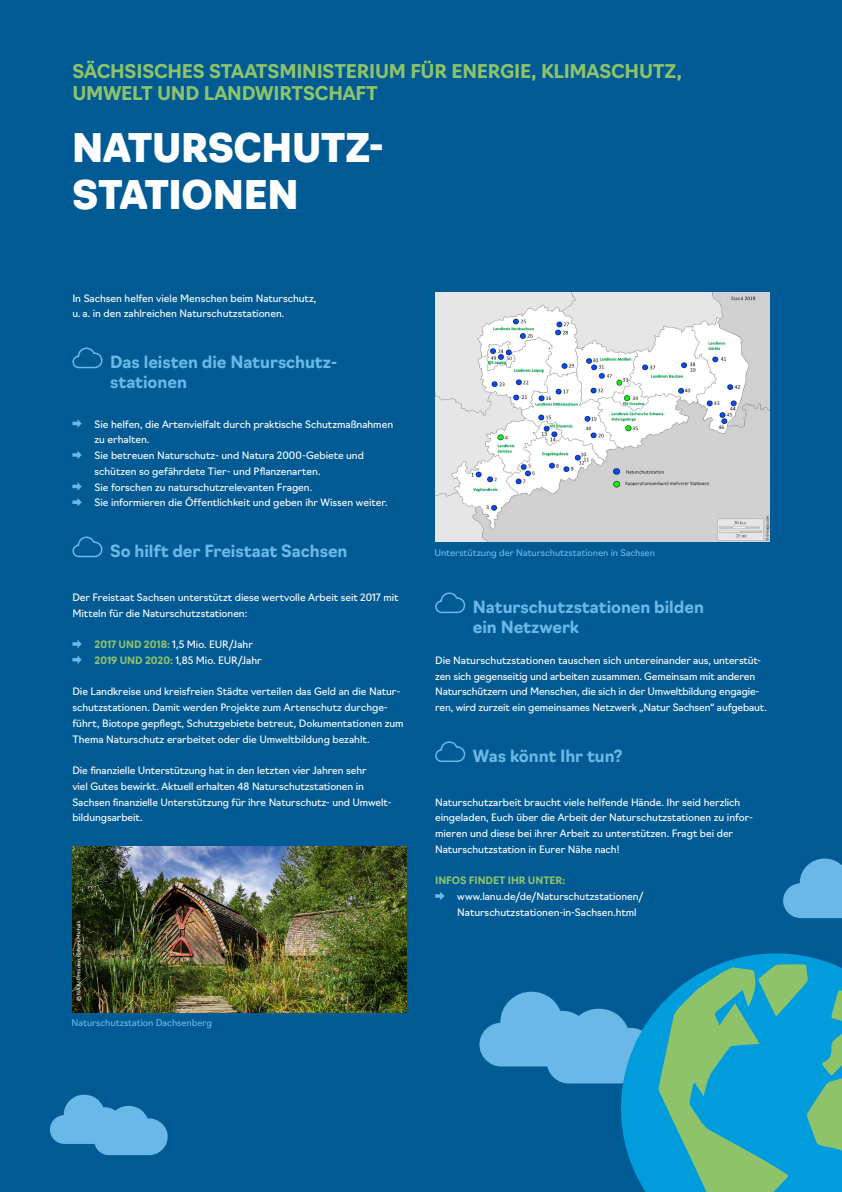
<style>
.page{position:relative;width:842px;height:1192px;background:#005b95}
.page>*{position:absolute;margin:0;border:0;box-sizing:border-box;transform-origin:0 0}
.t1{font:900 38.6px/46.3px "Navigo";letter-spacing:-.01em;color:#fff}
.t2{font:700 18.5px/22.2px "Navigo";letter-spacing:-.01em;color:#8fc369}
.t3{font:700 16.5px/19.5px "Navigo";letter-spacing:-.005em;color:#6ab8e7}
.t4{font:10px/15.8px "Navigo";letter-spacing:-.005em;color:#fff}
.t5{font:700 10px "Navigo";letter-spacing:-.005em;color:#8fc369}
.t6{font:9px "Navigo";letter-spacing:-.005em;color:#6ab8e7}
.t7{font:5px "Navigo";letter-spacing:.005em;color:#fff}
.s1{font-weight:700;color:#8fc369}
</style>
<div class="page">
<svg style="left:783px;top:859px;width:59px;height:59px"></svg>
<svg style="left:50px;top:1095px;width:118px;height:60px"></svg>
<svg style="left:720px;top:953px;width:112px;height:11px"></svg>
<svg style="left:479px;top:964px;width:363px;height:228px"></svg>
<svg style="left:72px;top:347px;width:31px;height:22px"></svg>
<svg style="left:72px;top:419px;width:10px;height:9px"></svg>
<svg style="left:72px;top:451px;width:10px;height:8px"></svg>
<svg style="left:72px;top:482px;width:10px;height:9px"></svg>
<svg style="left:72px;top:498px;width:10px;height:8px"></svg>
<svg style="left:72px;top:536px;width:31px;height:22px"></svg>
<svg style="left:72px;top:640px;width:10px;height:8px"></svg>
<svg style="left:72px;top:656px;width:10px;height:8px"></svg>
<svg style="left:435px;top:592px;width:31px;height:22px"></svg>
<svg style="left:435px;top:741px;width:31px;height:21px"></svg>
<svg style="left:435px;top:892px;width:9px;height:8px"></svg>
<img style="left:435px;top:293px;width:335px;height:249px">
<img style="left:72px;top:847px;width:335px;height:165px">
<h2 class="t2" style="left:72px;top:59px;width:611px">SÄCHSISCHES STAATSMINISTERIUM FÜR ENERGIE, KLIMASCHUTZ,<br>UMWELT UND LANDWIRTSCHAFT</h2>
<h1 class="t1" style="left:72px;top:122px;width:313px">NATURSCHUTZ-<br>STATIONEN</h1>
<p class="t4" style="left:72px;top:289px;width:246px">In Sachsen helfen viele Menschen beim Naturschutz, u. a. in den zahlreichen Naturschutzstationen.</p>
<h3 class="t3" style="left:110px;top:351px;width:229px">Das leisten die Naturschutz&shy;stationen</h3>
<p class="t4" style="left:95px;top:415px;width:300px">Sie helfen, die Artenvielfalt durch praktische Schutzmaßnahmen zu erhalten.<br>Sie betreuen Naturschutz- und Natura 2000-Gebiete und schützen so gefährdete Tier- und Pflanzenarten.<br>Sie forschen zu naturschutzrelevanten Fragen.<br>Sie informieren die Öffentlichkeit und geben ihr Wissen weiter.</p>
<h3 class="t3" style="left:110px;top:540px;width:239px">So hilft der Freistaat Sachsen</h3>
<p class="t4" style="left:72px;top:588px;width:327px">Der Freistaat Sachsen unterstützt diese wertvolle Arbeit seit 2017 mit<br>Mitteln für die Naturschutzstationen:</p>
<p class="t4" style="left:95px;top:636px;width:169px"><span class="s1">2017 UND 2018:</span> 1,5 Mio. EUR/Jahr<br><span class="s1">2019 UND 2020:</span> 1,85 Mio. EUR/Jahr</p>
<p class="t4" style="left:72px;top:683px;width:333px">Die Landkreise und kreisfreien Städte verteilen das Geld an die Natur&shy;schutzstationen. Damit werden Projekte zum Artenschutz durchge&shy;führt, Biotope gepflegt, Schutzgebiete betreut, Dokumentationen zum Thema Naturschutz erarbeitet oder die Umweltbildung bezahlt.</p>
<p class="t4" style="left:72px;top:762px;width:319px">Die finanzielle Unterstützung hat in den letzten vier Jahren sehr<br>viel Gutes bewirkt. Aktuell erhalten 48 Naturschutzstationen in Sachsen finanzielle Unterstützung für ihre Naturschutz- und Umwelt&shy;bildungsarbeit.</p>
<p class="t7" style="left:75px;top:1001px;width:82px;rotate:-90deg">© NAJU Dresden, Robert Michalk</p>
<p class="t6" style="left:72px;top:1016px;width:142px">Naturschutzstation Dachsenberg</p>
<p class="t6" style="left:434px;top:545px;width:222px">Unterstützung der Naturschutzstationen in Sachsen</p>
<h3 class="t3" style="left:473px;top:596px;width:233px">Naturschutzstationen bilden ein Netzwerk</h3>
<p class="t4" style="left:435px;top:651px;width:333px">Die Naturschutzstationen tauschen sich untereinander aus, unterstüt&shy;zen sich gegenseitig und arbeiten zusammen. Gemeinsam mit anderen Naturschützern und Menschen, die sich in der Umweltbildung engagie&shy;ren, wird zurzeit ein gemeinsames Netzwerk „Natur Sachsen“ aufgebaut.</p>
<h3 class="t3" style="left:473px;top:745px;width:151px">Was könnt Ihr tun?</h3>
<p class="t4" style="left:435px;top:793px;width:320px">Naturschutzarbeit braucht viele helfende Hände. Ihr seid herzlich eingeladen, Euch über die Arbeit der Naturschutzstationen zu infor&shy;mieren und diese bei ihrer Arbeit zu unterstützen. Fragt bei der Naturschutzstation in Eurer Nähe nach!</p>
<p class="t5" style="left:435px;top:873px;width:132px">INFOS FINDET IHR UNTER:</p>
<p class="t4" style="left:457px;top:888px;width:188px">www.lanu.de/de/Naturschutzstationen/<br>Naturschutzstationen-in-Sachsen.html</p>
</div>
